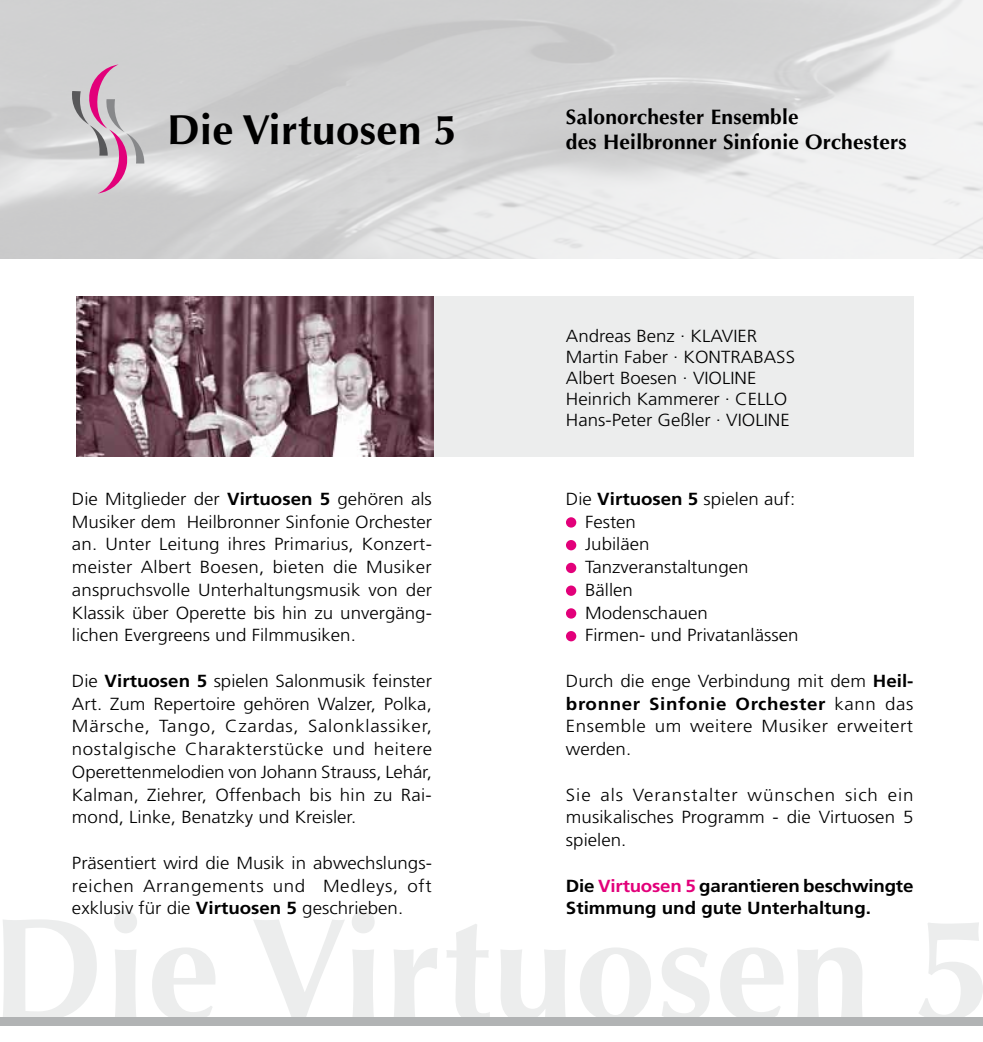
<style>
.page{position:relative;width:983px;height:1042px;background:#fff}
.page>*{position:absolute;margin:0;border:0;box-sizing:border-box;transform-origin:0 0}
.t1{font:700 42px "Optima";letter-spacing:.01em;color:#000}
.t2{font:700 21px/25.2px "Optima";letter-spacing:.01em;color:#000}
.t3{font:300 17.5px/22.8px "Frutiger";color:#000;text-align:justify;scale:1.07 1}
.t4{font:700 17.5px/22.8px "Frutiger";letter-spacing:-.01em;color:#000;scale:1.07 1}
.s1{font-weight:700}
.s2{color:#e2007a}
</style>
<div class="page">
<svg style="left:3px;top:910px;width:979px;height:107px"></svg>
<div style="left:0;top:1017px;width:982px;height:9px;background:#b1b3b4"></div>
<svg style="left:71px;top:64px;width:73px;height:129px;background:#cebbc6"></svg>
<div style="left:566px;top:517px;width:10px;height:10px;background:#e2007a;border-radius:50%"></div>
<div style="left:566px;top:540px;width:10px;height:10px;background:#e2007a;border-radius:50%"></div>
<div style="left:566px;top:563px;width:10px;height:10px;background:#e2007a;border-radius:50%"></div>
<div style="left:566px;top:585px;width:10px;height:11px;background:#e2007a;border-radius:50%"></div>
<div style="left:566px;top:608px;width:10px;height:10px;background:#e2007a;border-radius:50%"></div>
<div style="left:566px;top:631px;width:10px;height:10px;background:#e2007a;border-radius:50%"></div>
<div style="left:76px;top:296px;width:837px;height:161px;background:#eceded"></div>
<img style="left:76px;top:296px;width:357px;height:161px">
<h1 class="t1" style="left:167px;top:106px;width:291px">Die Virtuosen 5</h1>
<p class="t2" style="left:566px;top:105px;width:342px">Salonorchester Ensemble<br>des Heilbronner Sinfonie Orchesters</p>
<p class="t3" style="left:72px;top:488px;width:338px">Die Mitglieder der <span class="s1">Virtuosen 5</span> gehören als Musiker dem Heilbronner Sinfonie Orchester an. Unter Leitung ihres Primarius, Konzert&shy;meister Albert Boesen, bieten die Musiker anspruchsvolle Unterhaltungsmusik von der Klassik über Operette bis hin zu unvergäng&shy;lichen Evergreens und Filmmusiken.</p>
<p class="t3" style="left:72px;top:670px;width:338px">Die <span class="s1">Virtuosen 5</span> spielen Salonmusik feinster Art. Zum Repertoire gehören Walzer, Polka, Märsche, Tango, Czardas, Salonklassiker, nostalgische Charakterstücke und heitere Operettenmelodien von Johann Strauss, Lehár, Kalman, Ziehrer, Offenbach bis hin zu Rai&shy;mond, Linke, Benatzky und Kreisler.</p>
<p class="t3" style="left:72px;top:852px;width:338px">Präsentiert wird die Musik in abwechslungs&shy;reichen Arrangements und Medleys, oft exklusiv für die <span class="s1">Virtuosen 5</span> geschrieben.</p>
<p class="t3" style="left:566px;top:326px;width:215px;line-height:21px;text-align:left">Andreas Benz . KLAVIER<br>Martin Faber . KONTRABASS<br>Albert Boesen . VIOLINE<br>Heinrich Kammerer . CELLO<br>Hans-Peter Geßler . VIOLINE</p>
<p class="t3" style="left:585px;top:488px;width:201px;text-align:left;text-indent:-19px">Die <span class="s1">Virtuosen 5</span> spielen auf:<br>Festen<br>Jubiläen<br>Tanzveranstaltungen<br>Bällen<br>Modenschauen<br>Firmen- und Privatanlässen</p>
<p class="t3" style="left:566px;top:670px;width:326px">Durch die enge Verbindung mit dem <span class="s1">Heil&shy;bronner Sinfonie Orchester</span> kann das Ensemble um weitere Musiker erweitert werden.</p>
<p class="t3" style="left:566px;top:783px;width:326px">Sie als Veranstalter wünschen sich ein musikalisches Programm - die Virtuosen 5 spielen.</p>
<p class="t4" style="left:566px;top:874px;width:326px">Die <span class="s2">Virtuosen 5</span> garantieren beschwingte<br>Stimmung und gute Unterhaltung.</p>
</div>
